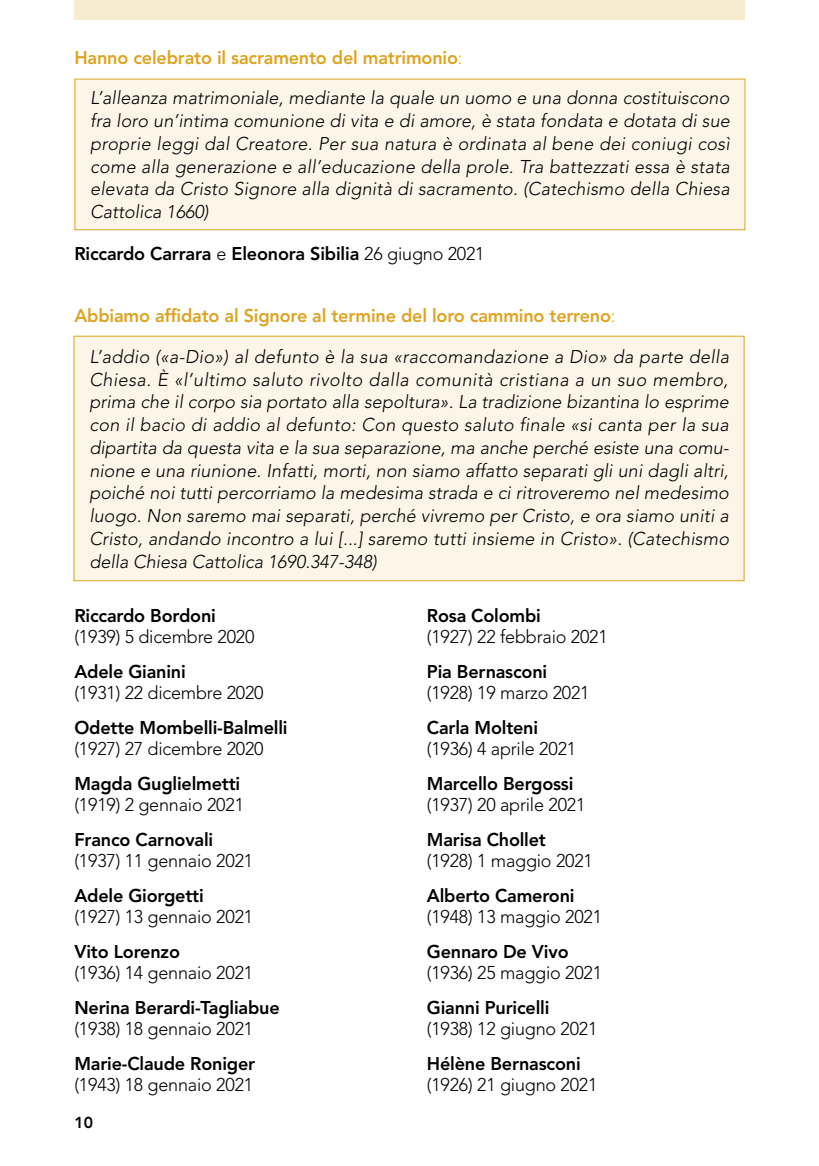
<style>
.page{position:relative;width:819px;height:1166px;background:#fff}
.page>*{position:absolute;margin:0;border:0;box-sizing:border-box;transform-origin:0 0}
.t1{font:italic 300 18.38px/22.8px "Avenir";letter-spacing:.01em;color:#000;text-align:justify}
.t2{font:300 18.38px "Avenir";letter-spacing:-.01em;color:#000}
.t3{font:800 18.38px "Avenir";letter-spacing:-.01em;color:#000}
.t4{font:800 18.38px "Avenir";letter-spacing:-.01em;color:#dda421}
.t5{font:800 15.75px "Avenir";color:#000}
.s1{font-weight:300}
</style>
<div class="page">
<div style="left:74px;top:0;width:670px;height:20px;background:#f8ecd0"></div>
<div style="left:75px;top:79px;width:670px;height:151px;background:#fcf5e8"></div>
<div style="left:74px;top:79px;width:671px;height:151px;border:1px solid #dda421"></div>
<div style="left:74px;top:336px;width:670px;height:245px;background:#fcf5e8"></div>
<div style="left:74px;top:336px;width:670px;height:245px;border:1px solid #dda421"></div>
<p class="t4" style="left:74px;top:46px;width:389px">Hanno celebrato il sacramento del matrimonio<span class="s1">:</span></p>
<p class="t1" style="left:90px;top:87px;width:641px">L’alleanza matrimoniale, mediante la quale un uomo e una donna costituiscono fra loro un’intima comunione di vita e di amore, è stata fondata e dotata di sue proprie leggi dal Creatore. Per sua natura è ordinata al bene dei coniugi così come alla generazione e all’educazione della prole. Tra battezzati essa è stata elevata da Cristo Signore alla dignità di sacramento. (Catechismo della Chiesa Cattolica 1660)</p>
<p class="t3" style="left:74px;top:243px;width:411px">Riccardo Carrara <span class="s1">e</span> Eleonora Sibilia <span class="s1">26 giugno 2021</span></p>
<p class="t4" style="left:74px;top:305px;width:542px">Abbiamo affidato al Signore al termine del loro cammino terreno<span class="s1">:</span></p>
<p class="t1" style="left:89px;top:345px;width:641px">L’addio («a-Dio») al defunto è la sua «raccomandazione a Dio» da parte della Chiesa. È «l’ultimo saluto rivolto dalla comunità cristiana a un suo membro, prima che il corpo sia portato alla sepoltura». La tradizione bizantina lo esprime con il bacio di addio al defunto: Con questo saluto finale «si canta per la sua dipartita da questa vita e la sua separazione, ma anche perché esiste una comu&shy;nione e una riunione. Infatti, morti, non siamo affatto separati gli uni dagli altri, poiché noi tutti percorriamo la medesima strada e ci ritroveremo nel medesimo luogo. Non saremo mai separati, perché vivremo per Cristo, e ora siamo uniti a Cristo, andando incontro a lui [...] saremo tutti insieme in Cristo». (Catechismo della Chiesa Cattolica 1690.347-348)</p>
<p class="t3" style="left:74px;top:604px;width:143px">Riccardo Bordoni</p>
<p class="t2" style="left:74px;top:625px;width:181px">(1939) 5 dicembre 2020</p>
<p class="t3" style="left:74px;top:660px;width:113px">Adele Gianini</p>
<p class="t2" style="left:74px;top:681px;width:191px">(1931) 22 dicembre 2020</p>
<p class="t3" style="left:74px;top:716px;width:215px">Odette Mombelli-Balmelli</p>
<p class="t2" style="left:74px;top:737px;width:191px">(1927) 27 dicembre 2020</p>
<p class="t3" style="left:74px;top:772px;width:167px">Magda Guglielmetti</p>
<p class="t2" style="left:74px;top:793px;width:171px">(1919) 2 gennaio 2021</p>
<p class="t3" style="left:74px;top:828px;width:140px">Franco Carnovali</p>
<p class="t2" style="left:74px;top:849px;width:180px">(1937) 11 gennaio 2021</p>
<p class="t3" style="left:74px;top:884px;width:131px">Adele Giorgetti</p>
<p class="t2" style="left:74px;top:905px;width:180px">(1927) 13 gennaio 2021</p>
<p class="t3" style="left:74px;top:940px;width:107px">Vito Lorenzo</p>
<p class="t2" style="left:74px;top:961px;width:180px">(1936) 14 gennaio 2021</p>
<p class="t3" style="left:74px;top:996px;width:207px">Nerina Berardi-Tagliabue</p>
<p class="t2" style="left:74px;top:1017px;width:180px">(1938) 18 gennaio 2021</p>
<p class="t3" style="left:74px;top:1052px;width:182px">Marie-Claude Roniger</p>
<p class="t2" style="left:74px;top:1073px;width:180px">(1943) 18 gennaio 2021</p>
<p class="t5" style="left:74px;top:1113px;width:20px">10</p>
<p class="t3" style="left:427px;top:605px;width:116px">Rosa Colombi</p>
<p class="t2" style="left:427px;top:626px;width:182px">(1927) 22 febbraio 2021</p>
<p class="t3" style="left:427px;top:661px;width:122px">Pia Bernasconi</p>
<p class="t2" style="left:427px;top:682px;width:164px">(1928) 19 marzo 2021</p>
<p class="t3" style="left:427px;top:717px;width:113px">Carla Molteni</p>
<p class="t2" style="left:427px;top:738px;width:151px">(1936) 4 aprile 2021</p>
<p class="t3" style="left:427px;top:773px;width:148px">Marcello Bergossi</p>
<p class="t2" style="left:427px;top:794px;width:160px">(1937) 20 aprile 2021</p>
<p class="t3" style="left:427px;top:829px;width:121px">Marisa Chollet</p>
<p class="t2" style="left:427px;top:850px;width:167px">(1928) 1 maggio 2021</p>
<p class="t3" style="left:427px;top:885px;width:149px">Alberto Cameroni</p>
<p class="t2" style="left:427px;top:906px;width:177px">(1948) 13 maggio 2021</p>
<p class="t3" style="left:427px;top:941px;width:143px">Gennaro De Vivo</p>
<p class="t2" style="left:427px;top:962px;width:177px">(1936) 25 maggio 2021</p>
<p class="t3" style="left:427px;top:997px;width:124px">Gianni Puricelli</p>
<p class="t2" style="left:427px;top:1018px;width:172px">(1938) 12 giugno 2021</p>
<p class="t3" style="left:427px;top:1053px;width:155px">Hélène Bernasconi</p>
<p class="t2" style="left:427px;top:1074px;width:172px">(1926) 21 giugno 2021</p>
</div>
